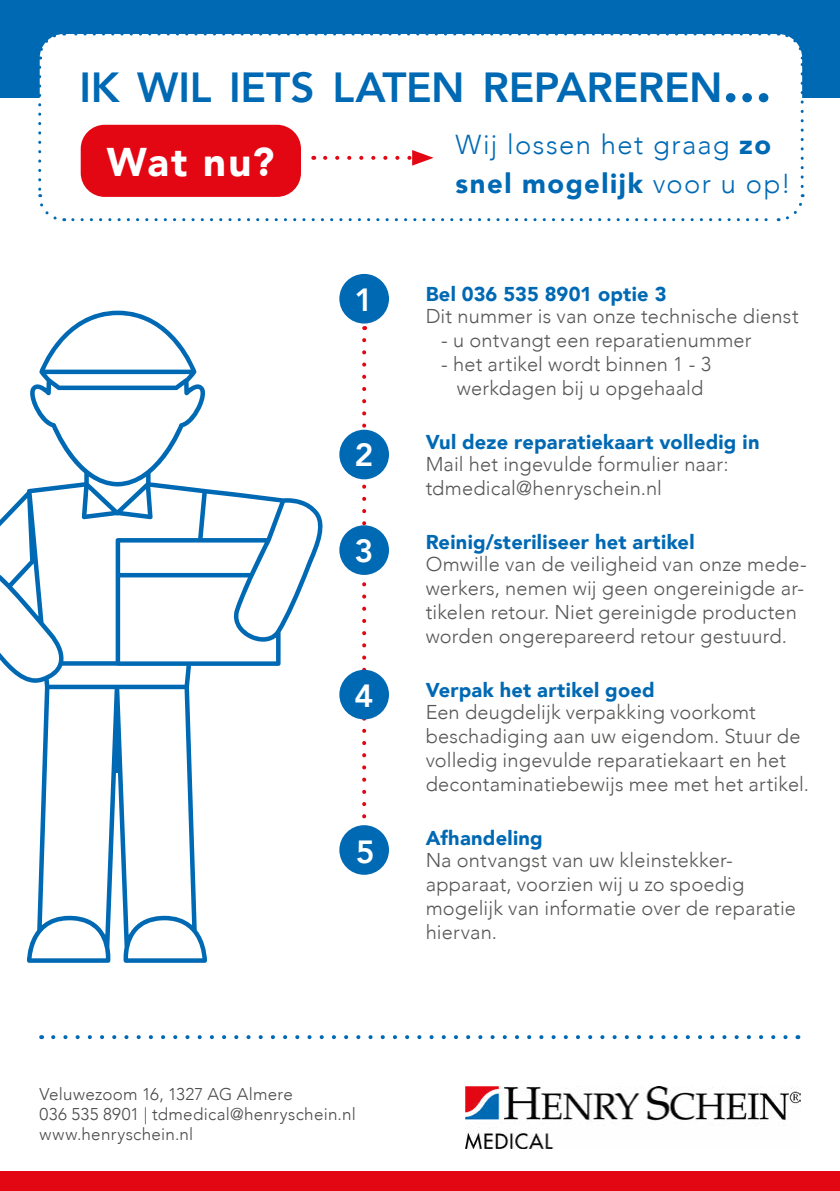
<style>
.page{position:relative;width:840px;height:1191px;background:#fff}
.page>*{position:absolute;margin:0;border:0;box-sizing:border-box;transform-origin:0 0}
.t1{font:800 42px "Avenir";letter-spacing:-.01em;color:#0069b4}
.t2{font:900 40px "Avenir";color:#fff}
.t3{font:800 32px "Avenir";color:#fff}
.t4{font:300 27.4px/39.4px "Avenir";letter-spacing:.05em;color:#0069b4}
.t5{font:300 20px/24px "Avenir";letter-spacing:.01em;color:#575756}
.t6{font:900 20px "Avenir";letter-spacing:.01em;color:#0069b4}
.t7{font:300 17px "Avenir";letter-spacing:.015em;color:#4a4a49}
.s1{font-size:60px}
.s2{font-weight:900}
.s3{font-weight:900;color:#0069b4}
</style>
<div class="page">
<svg style="left:362px;top:340px;width:4px;height:479px"></svg>
<div style="left:0;top:0;width:839px;height:98px;background:#0069b4"></div>
<div style="left:339px;top:274px;width:50px;height:49px;background:#0069b4;border-radius:50%"></div>
<div style="left:339px;top:430px;width:50px;height:49px;background:#0069b4;border-radius:50%"></div>
<div style="left:339px;top:525px;width:50px;height:50px;background:#0069b4;border-radius:50%"></div>
<div style="left:339px;top:670px;width:50px;height:49px;background:#0069b4;border-radius:50%"></div>
<div style="left:339px;top:825px;width:50px;height:49px;background:#0069b4;border-radius:50%"></div>
<div style="left:40px;top:34px;width:761px;height:186px;background:#fff;border-radius:24px"></div>
<svg style="left:39px;top:34px;width:19px;height:26px"></svg>
<svg style="left:38px;top:67px;width:27px;height:155px"></svg>
<svg style="left:73px;top:194px;width:731px;height:28px"></svg>
<svg style="left:777px;top:34px;width:26px;height:152px"></svg>
<svg style="left:64px;top:34px;width:704px;height:2px"></svg>
<div style="left:81px;top:125px;width:220px;height:72px;background:#e30613;border-radius:24px"></div>
<svg style="left:325px;top:150px;width:108px;height:16px"></svg>
<svg style="left:0;top:310px;width:323px;height:730px"></svg>
<div style="left:0;top:1171px;width:839px;height:20px;background:#e30613"></div>
<svg style="left:53px;top:1035px;width:735px;height:4px"></svg>
<img style="left:465px;top:1086px;width:335px;height:63px">
<p class="t1" style="left:79px;top:55px;width:694px">IK WIL IETS LATEN REPAREREN<span class="s1">...</span></p>
<p class="t2" style="left:107px;top:128px;width:169px">Wat nu?</p>
<p class="t3" style="left:354px;top:275px;width:20px">1</p>
<p class="t3" style="left:354px;top:430px;width:20px">2</p>
<p class="t3" style="left:354px;top:526px;width:20px">3</p>
<p class="t3" style="left:354px;top:670px;width:20px">4</p>
<p class="t3" style="left:355px;top:827px;width:20px">5</p>
<p class="t4" style="left:455px;top:125px;width:336px">Wij lossen het graag <span class="s2">zo snel mogelijk</span> voor u op!</p>
<p class="t5" style="left:425px;top:283px;width:374px;line-height:22px"><span class="s3">Bel 036 535 8901 optie 3<br></span>Dit nummer is van onze technische dienst</p>
<p class="t5" style="left:441px;top:328px;width:311px">- u ontvangt een reparatienummer</p>
<p class="t5" style="left:441px;top:352px;width:271px;text-align:center">- het artikel wordt binnen 1 - 3 werkdagen bij u opgehaald</p>
<p class="t6" style="left:425px;top:424px;width:335px">Vul deze reparatiekaart volledig in</p>
<p class="t5" style="left:425px;top:452px;width:304px">Mail het ingevulde formulier naar: tdmedical@henryschein.nl</p>
<p class="t5" style="left:425px;top:531px;width:382px;line-height:22px"><span class="s3">Reinig/steriliseer het artikel<br></span>Omwille van de veiligheid van onze mede-</p>
<p class="t5" style="left:425px;top:576px;width:380px">werkers, nemen wij geen ongereinigde ar&shy;tikelen retour. Niet gereinigde producten worden ongerepareerd retour gestuurd.</p>
<p class="t6" style="left:425px;top:672px;width:230px">Verpak het artikel goed</p>
<p class="t5" style="left:425px;top:700px;width:385px">Een deugdelijk verpakking voorkomt beschadiging aan uw eigendom. Stuur de volledig ingevulde reparatiekaart en het decontaminatiebewijs mee met het artikel.</p>
<p class="t6" style="left:425px;top:820px;width:119px">Afhandeling</p>
<p class="t5" style="left:425px;top:848px;width:372px">Na ontvangst van uw kleinstekker&shy;apparaat, voorzien wij u zo spoedig mogelijk van informatie over de reparatie hiervan.</p>
<p class="t7" style="left:40px;top:1084px;width:254px">Veluwezoom 16, 1327 AG Almere</p>
<p class="t7" style="left:40px;top:1104px;width:317px">036 535 8901 | tdmedical@henryschein.nl</p>
<p class="t7" style="left:40px;top:1124px;width:155px">www.henryschein.nl</p>
</div>
